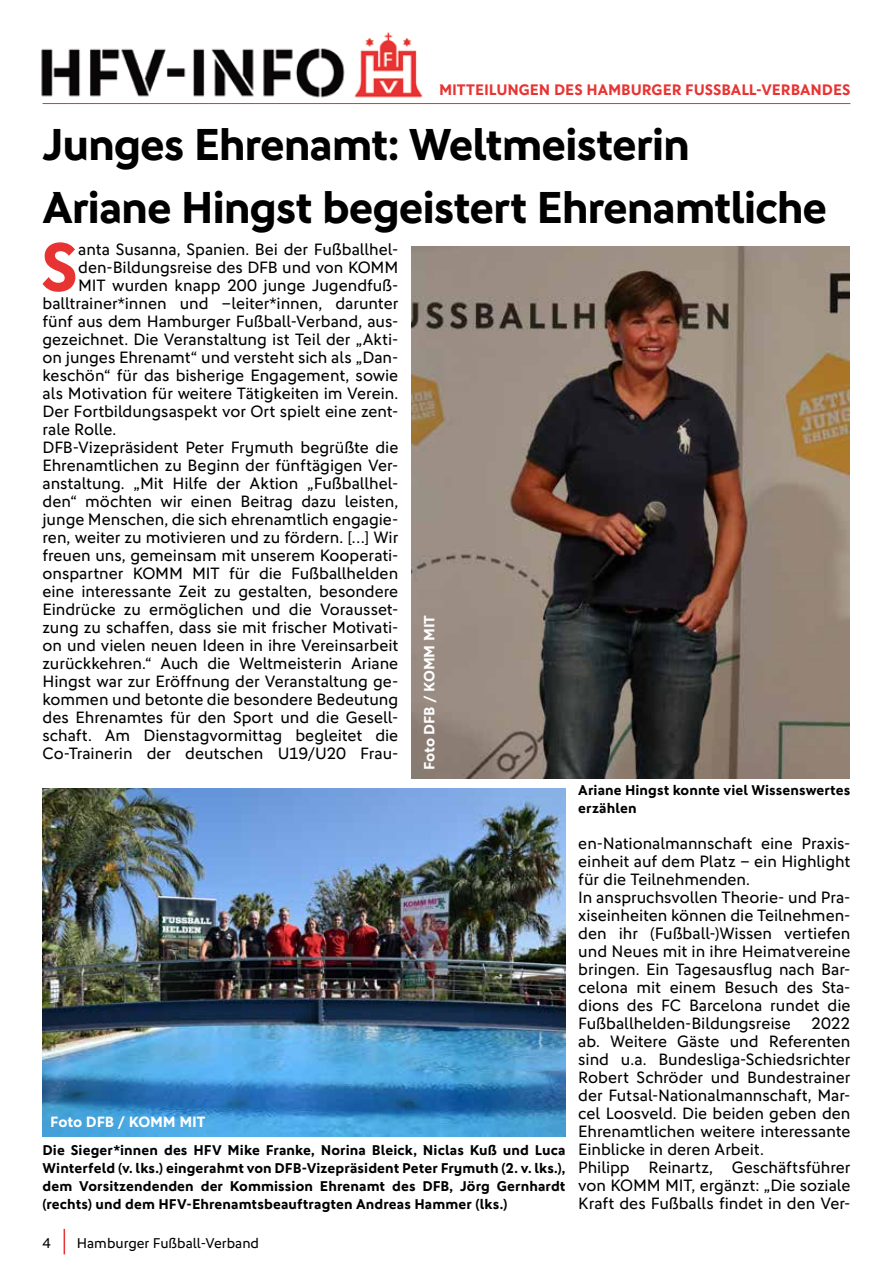
<style>
.page{position:relative;width:893px;height:1263px;background:#fff}
.page>*{position:absolute;margin:0;border:0;box-sizing:border-box;transform-origin:0 0}
.t1{font:700 68.7px "DFB Sans";color:#e73433}
.t2{font:700 45px/63px "DFB Sans";letter-spacing:-.025em;color:#000}
.t3{font:16.5px/18px "DFB Sans";color:#000}
.t4{font:700 15.3px "DFB Sans";color:#e73433}
.t5{font:700 15px "DFB Sans";letter-spacing:-.005em;color:#fff}
.t6{font:700 14.25px/18px "DFB Sans";letter-spacing:.01em;color:#000;text-align:justify}
.t7{font:14.25px "DFB Sans";color:#000}
</style>
<div class="page">
<svg style="left:64px;top:1229px;width:1px;height:25px"></svg>
<img style="left:41px;top:32px;width:382px;height:66px">
<hr style="left:43px;top:103px;width:807px;height:1px;background:#e73433">
<img style="left:43px;top:788px;width:523px;height:349px">
<img style="left:411px;top:247px;width:439px;height:532px">
<p class="t4" style="left:439px;top:80px;width:413px">MITTEILUNGEN DES HAMBURGER FUSSBALL-VERBANDES</p>
<h2 class="t2" style="left:43px;top:112px;width:786px">Junges Ehrenamt: Weltmeisterin<br>Ariane Hingst begeistert Ehrenamtliche</h2>
<h1 class="t1" style="left:41px;top:226px;width:39px">S</h1>
<p class="t3" style="left:78px;top:240px;width:322px">anta Susanna, Spanien. Bei der Fußballhel-</p>
<p class="t3" style="left:78px;top:258px;width:322px">den-Bildungsreise des DFB und von KOMM</p>
<p class="t3" style="left:78px;top:276px;width:322px">MIT wurden knapp 200 junge Jugendfuß-</p>
<p class="t3" style="left:43px;top:294px;width:357px">balltrainer*innen und –leiter*innen, darunter</p>
<p class="t3" style="left:43px;top:312px;width:357px">fünf aus dem Hamburger Fußball-Verband, aus-</p>
<p class="t3" style="left:43px;top:330px;width:357px">gezeichnet. Die Veranstaltung ist Teil der „Akti-</p>
<p class="t3" style="left:43px;top:348px;width:357px">on junges Ehrenamt“ und versteht sich als „Dan-</p>
<p class="t3" style="left:43px;top:366px;width:357px">keschön“ für das bisherige Engagement, sowie</p>
<p class="t3" style="left:43px;top:384px;width:357px">als Motivation für weitere Tätigkeiten im Verein.</p>
<p class="t3" style="left:43px;top:402px;width:357px">Der Fortbildungsaspekt vor Ort spielt eine zent-</p>
<p class="t3" style="left:43px;top:420px;width:75px">rale Rolle.</p>
<p class="t3" style="left:43px;top:438px;width:357px">DFB-Vizepräsident Peter Frymuth begrüßte die</p>
<p class="t3" style="left:43px;top:456px;width:357px">Ehrenamtlichen zu Beginn der fünftägigen Ver-</p>
<p class="t3" style="left:43px;top:474px;width:357px">anstaltung. „Mit Hilfe der Aktion „Fußballhel-</p>
<p class="t3" style="left:43px;top:492px;width:357px">den“ möchten wir einen Beitrag dazu leisten,</p>
<p class="t3" style="left:43px;top:510px;width:357px">junge Menschen, die sich ehrenamtlich engagie-</p>
<p class="t3" style="left:43px;top:528px;width:357px">ren, weiter zu motivieren und zu fördern. […] Wir</p>
<p class="t3" style="left:43px;top:546px;width:357px">freuen uns, gemeinsam mit unserem Kooperati-</p>
<p class="t3" style="left:43px;top:564px;width:357px">onspartner KOMM MIT für die Fußballhelden</p>
<p class="t3" style="left:43px;top:582px;width:357px">eine interessante Zeit zu gestalten, besondere</p>
<p class="t3" style="left:43px;top:600px;width:357px">Eindrücke zu ermöglichen und die Vorausset-</p>
<p class="t3" style="left:43px;top:618px;width:357px">zung zu schaffen, dass sie mit frischer Motivati-</p>
<p class="t3" style="left:43px;top:636px;width:357px">on und vielen neuen Ideen in ihre Vereinsarbeit</p>
<p class="t3" style="left:43px;top:654px;width:357px">zurückkehren.“ Auch die Weltmeisterin Ariane</p>
<p class="t3" style="left:43px;top:672px;width:357px">Hingst war zur Eröffnung der Veranstaltung ge-</p>
<p class="t3" style="left:43px;top:690px;width:357px">kommen und betonte die besondere Bedeutung</p>
<p class="t3" style="left:43px;top:708px;width:357px">des Ehrenamtes für den Sport und die Gesell-</p>
<p class="t3" style="left:43px;top:726px;width:357px">schaft. Am Dienstagvormittag begleitet die</p>
<p class="t3" style="left:43px;top:744px;width:357px">Co-Trainerin der deutschen U19/U20 Frau-</p>
<p class="t5" style="left:420px;top:770px;width:157px;rotate:-90deg">Foto DFB / KOMM MIT</p>
<p class="t5" style="left:50px;top:1113px;width:157px">Foto DFB / KOMM MIT</p>
<p class="t6" style="left:43px;top:1141px;width:525px">Die Sieger*innen des HFV Mike Franke, Norina Bleick, Niclas Kuß und Luca Winterfeld (v. lks.) eingerahmt von DFB-Vizepräsident Peter Frymuth (2. v. lks.), dem Vorsitzendenden der Kommission Ehrenamt des DFB, Jörg Gernhardt (rechts) und dem HFV-Ehrenamtsbeauftragten Andreas Hammer (lks.)</p>
<p class="t7" style="left:43px;top:1235px;width:10px">4</p>
<p class="t7" style="left:77px;top:1235px;width:184px">Hamburger Fußball-Verband</p>
<p class="t6" style="left:578px;top:781px;width:274px">Ariane Hingst konnte viel Wissenswertes erzählen</p>
<p class="t3" style="left:578px;top:834px;width:274px">en-Nationalmannschaft eine Praxis&shy;einheit auf dem Platz – ein Highlight für die Teilnehmenden.<br>In anspruchsvollen Theorie- und Pra&shy;xiseinheiten können die Teilnehmen&shy;den ihr (Fußball-)Wissen vertiefen und Neues mit in ihre Heimatvereine bringen. Ein Tagesausflug nach Bar&shy;celona mit einem Besuch des Sta&shy;dions des FC Barcelona rundet die Fußballhelden-Bildungsreise 2022 ab. Weitere Gäste und Referenten sind u.a. Bundesliga-Schiedsrichter Robert Schröder und Bundestrainer der Futsal-Nationalmannschaft, Mar&shy;cel Loosveld. Die beiden geben den Ehrenamtlichen weitere interessante Einblicke in deren Arbeit.<br>Philipp Reinartz, Geschäftsführer von KOMM MIT, ergänzt: „Die soziale Kraft des Fußballs findet in den Ver-</p>
</div>
